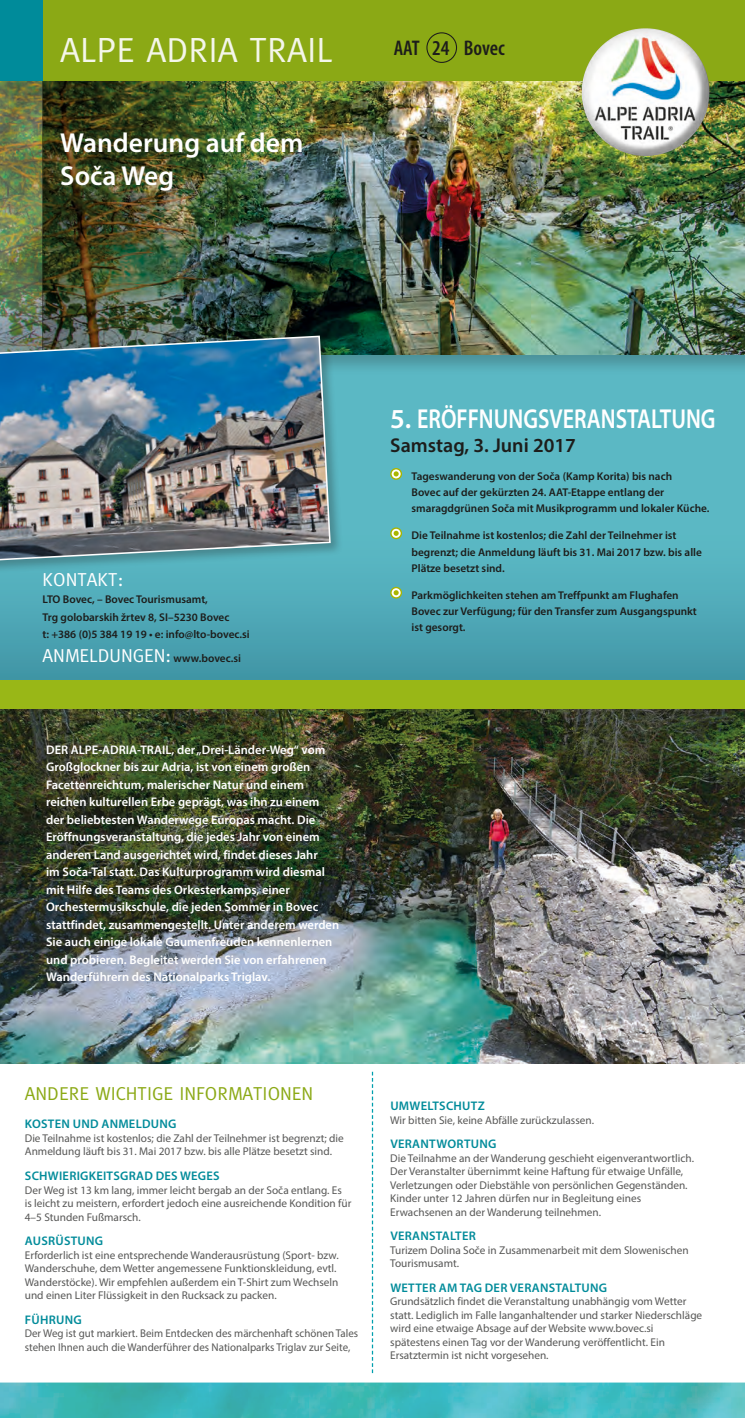
<style>
.page{position:relative;width:745px;height:1418px;background:#fff}
.page>*{position:absolute;margin:0;border:0;box-sizing:border-box;transform-origin:0 0}
.Naslov-AAT{font:35px "Meta";color:#f4f6ea}
.N-01{font:600 27.5px "Myriad Pro";color:#fff}
.AAT-Oznaka-01{font:600 condensed 21.25px "Myriad Pro";color:#1d1d1b}
.PN-sobota-01{font:600 20px "Myriad Pro";color:#1d1d1b}
.N-pomembne-01{font:18.75px "Meta";color:#8ba915}
.Body-Kontakt-01{font:18.75px "Meta";color:#fff}
.N-Kontakt-01{font:18.75px "Meta";color:#fff}
.Body-AAT-01{font:600 12.5px/17.5px "Myriad Pro";color:#fff}
.PN-stroški-01{font:600 12.5px "Myriad Pro";letter-spacing:.02em;color:#008b9a}
.Body-Pomembne-01{font:11.25px/13.5px "Myriad Pro";color:#575756}
.Naštevanje-01{font:600 11.25px/16.2px "Myriad Pro";color:#1d1d1b}
.Body-Kontakt-01-2{font:600 11.25px "Myriad Pro";color:#1d1d1b}
.s1{font-family:"Myriad Pro";font-weight:600;font-size:11.25px;color:#1d1d1b}
</style>
<div class="page">
<div style="left:0;top:0;width:744px;height:81px;background:#8ba915"></div>
<div style="left:0;top:0;width:43px;height:81px;background:#008b9a"></div>
<div style="left:0;top:354px;width:744px;height:365px;background:#5bb8c4"></div>
<svg style="left:0;top:535px;width:744px;height:145px"></svg>
<div style="left:0;top:680px;width:744px;height:29px;background:#99b717"></div>
<img style="left:0;top:1382px;width:744px;height:35px">
<svg style="left:371px;top:1071px;width:2px;height:301px"></svg>
<div style="left:0;top:78px;width:744px;height:297px;background:#1d1d1b;opacity:.25"></div>
<img style="left:372px;top:81px;width:372px;height:273px">
<img style="left:0;top:709px;width:744px;height:354px">
<img style="left:0;top:81px;width:43px;height:252px">
<img style="left:43px;top:81px;width:329px;height:273px">
<img style="left:605px;top:28px;width:41px;height:15px">
<div style="left:0;top:333px;width:343px;height:240px;background:#1d1d1b;opacity:.3"></div>
<img style="left:0;top:335px;width:331px;height:227px">
<svg style="left:390px;top:468px;width:11px;height:11px"></svg>
<div style="left:390px;top:468px;width:12px;height:12px;border:1px solid #aab500;border-radius:50%"></div>
<svg style="left:393px;top:471px;width:5px;height:5px"></svg>
<svg style="left:390px;top:528px;width:11px;height:10px"></svg>
<div style="left:390px;top:527px;width:12px;height:12px;border:1px solid #aab500;border-radius:50%"></div>
<svg style="left:393px;top:531px;width:5px;height:5px"></svg>
<svg style="left:390px;top:587px;width:11px;height:11px"></svg>
<div style="left:390px;top:587px;width:12px;height:11px;border:1px solid #aab500;border-radius:50%"></div>
<svg style="left:393px;top:590px;width:5px;height:5px"></svg>
<div style="left:426px;top:32px;width:31px;height:31px;border:1px solid #1d1d1b;border-radius:50%"></div>
<p class="Naslov-AAT" style="left:60px;top:30px;width:274px">ALPE ADRIA TRAIL</p>
<p class="N-01" style="left:60px;top:126px;width:244px">Wanderung auf dem</p>
<p class="N-01" style="left:60px;top:158px;width:115px">Soča Weg</p>
<p class="AAT-Oznaka-01" style="left:393px;top:37px;width:27px">AAT</p>
<p class="AAT-Oznaka-01" style="left:432px;top:36px;width:19px">24</p>
<p class="AAT-Oznaka-01" style="left:463px;top:37px;width:42px">Bovec</p>
<p class="N-Kontakt-01" style="left:43px;top:568px;width:82px">KONTAKT:</p>
<p class="Body-Kontakt-01-2" style="left:43px;top:592px;width:167px">LTO Bovec, – Bovec Tourismusamt,</p>
<p class="Body-Kontakt-01-2" style="left:43px;top:609px;width:188px">Trg golobarskih žrtev 8, SI–5230 Bovec</p>
<p class="Body-Kontakt-01-2" style="left:43px;top:627px;width:208px">t: +386 (0)5 384 19 19 • e: info@lto-bovec.si</p>
<p class="Body-Kontakt-01" style="left:43px;top:644px;width:200px">ANMELDUNGEN: <span class="s1">www.bovec.si</span></p>
<p class="Body-AAT-01" style="left:46px;top:740px;width:294px">DER ALPE-ADRIA-TRAIL, der „Drei-Länder-Weg“ vom Großglockner bis zur Adria, ist von einem großen Facettenreichtum, malerischer Natur und einem reichen kulturellen Erbe geprägt, was ihn zu einem der beliebtesten Wanderwege Europas macht. Die Eröffnungsveranstaltung, die jedes Jahr von einem anderen Land ausgerichtet wird, findet dieses Jahr<br>im Soča-Tal statt. Das Kulturprogramm wird diesmal mit Hilfe des Teams des Orkesterkamps, einer Orchestermusikschule, die jeden Sommer in Bovec stattfindet, zusammengestellt. Unter anderem werden Sie auch einige lokale Gaumenfreuden kennenlernen und probieren. Begleitet werden Sie von erfahrenen Wanderführern des Nationalparks Triglav.</p>
<p class="N-01" style="left:390px;top:401px;width:326px">5. ERÖFFNUNGSVERANSTALTUNG</p>
<p class="PN-sobota-01" style="left:390px;top:433px;width:187px">Samstag, 3. Juni 2017</p>
<p class="Naštevanje-01" style="left:411px;top:467px;width:299px">Tageswanderung von der Soča (Kamp Korita) bis nach<br>Bovec auf der gekürzten 24. AAT-Etappe entlang der smaragdgrünen Soča mit Musikprogramm und lokaler Küche.</p>
<p class="Naštevanje-01" style="left:411px;top:527px;width:292px">Die Teilnahme ist kostenlos; die Zahl der Teilnehmer ist begrenzt; die Anmeldung läuft bis 31. Mai 2017 bzw. bis alle<br>Plätze besetzt sind.</p>
<p class="Naštevanje-01" style="left:411px;top:586px;width:287px">Parkmöglichkeiten stehen am Treffpunkt am Flughafen<br>Bovec zur Verfügung; für den Transfer zum Ausgangspunkt ist gesorgt.</p>
<p class="N-pomembne-01" style="left:25px;top:1082px;width:290px">ANDERE WICHTIGE INFORMATIONEN</p>
<p class="PN-stroški-01" style="left:25px;top:1116px;width:153px">KOSTEN UND ANMELDUNG</p>
<p class="Body-Pomembne-01" style="left:25px;top:1131px;width:320px">Die Teilnahme ist kostenlos; die Zahl der Teilnehmer ist begrenzt; die<br>Anmeldung läuft bis 31. Mai 2017 bzw. bis alle Plätze besetzt sind.</p>
<p class="PN-stroški-01" style="left:25px;top:1167px;width:196px">SCHWIERIGKEITSGRAD DES WEGES</p>
<p class="Body-Pomembne-01" style="left:25px;top:1182px;width:328px">Der Weg ist 13 km lang, immer leicht bergab an der Soča entlang. Es is leicht zu meistern, erfordert jedoch eine ausreichende Kondition für<br>4–5 Stunden Fußmarsch.</p>
<p class="PN-stroški-01" style="left:25px;top:1232px;width:80px">AUSRÜSTUNG</p>
<p class="Body-Pomembne-01" style="left:25px;top:1247px;width:315px">Erforderlich ist eine entsprechende Wanderausrüstung (Sport- bzw.<br>Wanderschuhe, dem Wetter angemessene Funktionskleidung, evtl.<br>Wanderstöcke). Wir empfehlen außerdem ein T-Shirt zum Wechseln und einen Liter Flüssigkeit in den Rucksack zu packen.</p>
<p class="PN-stroški-01" style="left:25px;top:1311px;width:58px">FÜHRUNG</p>
<p class="Body-Pomembne-01" style="left:25px;top:1326px;width:335px">Der Weg ist gut markiert. Beim Entdecken des märchenhaft schönen Tales stehen Ihnen auch die Wanderführer des Nationalparks Triglav zur Seite,</p>
<p class="PN-stroški-01" style="left:390px;top:1097px;width:96px">UMWELTSCHUTZ</p>
<p class="Body-Pomembne-01" style="left:390px;top:1112px;width:205px">Wir bitten Sie, keine Abfälle zurückzulassen.</p>
<p class="PN-stroški-01" style="left:390px;top:1136px;width:107px">VERANTWORTUNG</p>
<p class="Body-Pomembne-01" style="left:390px;top:1150px;width:305px">Die Teilnahme an der Wanderung geschieht eigenverantwortlich.<br>Der Veranstalter übernimmt keine Haftung für etwaige Unfälle, Verletzungen oder Diebstähle von persönlichen Gegenständen.<br>Kinder unter 12 Jahren dürfen nur in Begleitung eines Erwachsenen an der Wanderung teilnehmen.</p>
<p class="PN-stroški-01" style="left:390px;top:1228px;width:87px">VERANSTALTER</p>
<p class="Body-Pomembne-01" style="left:390px;top:1243px;width:300px">Turizem Dolina Soče in Zusammenarbeit mit dem Slowenischen<br>Tourismusamt.</p>
<p class="PN-stroški-01" style="left:390px;top:1279px;width:218px">WETTER AM TAG DER VERANSTALTUNG</p>
<p class="Body-Pomembne-01" style="left:390px;top:1294px;width:313px">Grundsätzlich findet die Veranstaltung unabhängig vom Wetter statt. Lediglich im Falle langanhaltender und starker Niederschläge wird eine etwaige Absage auf der Website www.bovec.si spätestens einen Tag vor der Wanderung veröffentlicht. Ein Ersatztermin ist nicht vorgesehen.</p>
</div>
